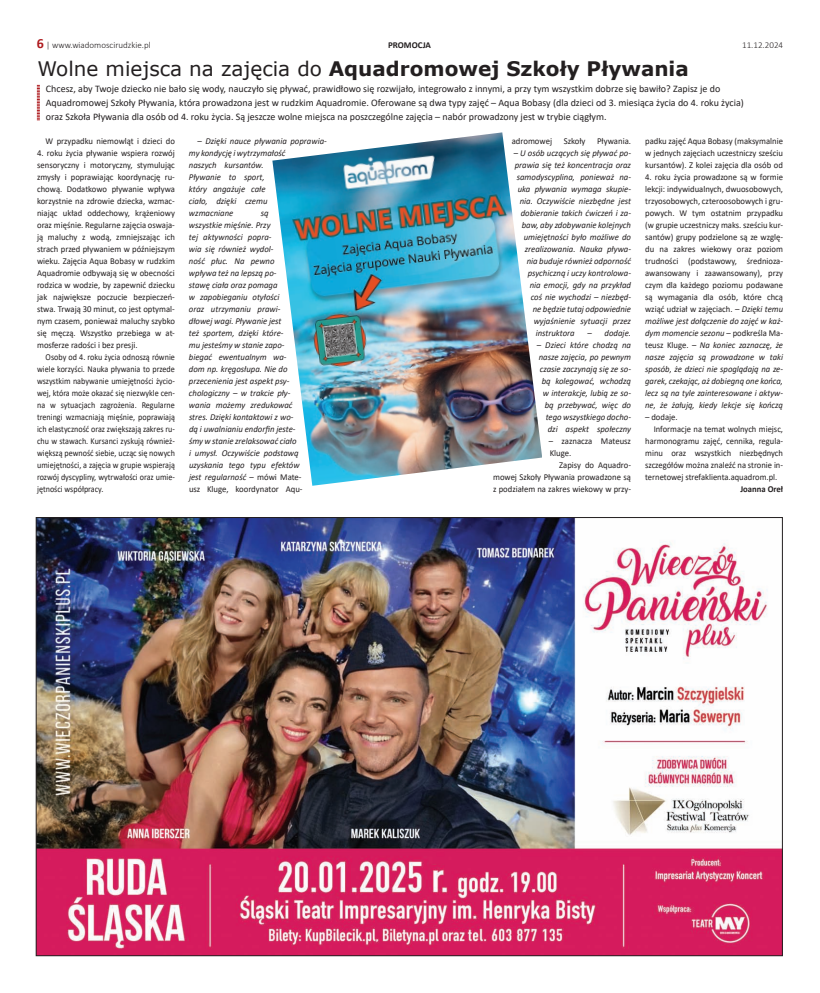
<style>
.page{position:relative;width:820px;height:993px;background:#fff}
.page>*{position:absolute;margin:0;border:0;box-sizing:border-box;transform-origin:0 0}
.t1{font:700 20px "Verdana";color:#231f20}
.t2{font:10px/14.1px "Calibri";color:#231f20}
.t3{font:9px/12px "Calibri";color:#231f20;text-align:justify;scale:.96 1}
.t4{font:italic 9px/12px "Calibri";color:#231f20}
.t5{font:9px "Calibri";color:#231f20;scale:.9 1}
.t6{font:9px "Calibri";color:#231f20;scale:.95 1}
.t7{font:9px "Calibri";color:#231f20}
.t8{font:300 9px "Calibri";color:#231f20}
.t9{font:700 9px "Calibri";color:#231f20;scale:.96 1}
.t10{font:700 9px "Calibri";color:#231f20}
.s1{font-weight:700;font-size:14px;color:#ae1a1e}
.s2{font-weight:400}
.s3{font-style:italic}
.s4{font-style:normal}
</style>
<div class="page">
<img style="left:38px;top:519px;width:742px;height:434px">
<svg style="left:37px;top:85px;width:3px;height:35px"></svg>
<img style="left:272px;top:132px;width:270px;height:353px">
<p class="t8" style="left:37px;top:39px;width:115px"><span class="s1">6</span> | www.wiadomoscirudzkie.pl</p>
<p class="t10" style="left:388px;top:39px;width:44px">PROMOCJA</p>
<p class="t8" style="left:741px;top:39px;width:42px">11.12.2024</p>
<p class="t1" style="left:37px;top:54px;width:652px"><span class="s2">Wolne miejsca na zajęcia do</span> Aquadromowej Szkoły Pływania</p>
<p class="t2" style="left:46px;top:81px;width:699px">Chcesz, aby Twoje dziecko nie bało się wody, nauczyło się pływać, prawidłowo się rozwijało, integrowało z innymi, a przy tym wszystkim dobrze się bawiło? Zapisz je do<br>Aquadromowej Szkoły Pływania, która prowadzona jest w rudzkim Aquadromie. Oferowane są dwa typy zajęć – Aqua Bobasy (dla dzieci od 3. miesiąca życia do 4. roku życia) oraz Szkoła Pływania dla osób od 4. roku życia. Są jeszcze wolne miejsca na poszczególne zajęcia – nabór prowadzony jest w trybie ciągłym.</p>
<p class="t3" style="left:46px;top:135px;width:136px">W przypadku niemowląt i dzieci do</p>
<p class="t3" style="left:37px;top:147px;width:145px">4. roku życia pływanie wspiera rozwój</p>
<p class="t3" style="left:37px;top:159px;width:145px">sensoryczny i motoryczny, stymulując</p>
<p class="t3" style="left:37px;top:171px;width:145px">zmysły i poprawiając koordynację ru-</p>
<p class="t3" style="left:37px;top:183px;width:145px">chową. Dodatkowo pływanie wpływa</p>
<p class="t3" style="left:37px;top:195px;width:145px">korzystnie na zdrowie dziecka, wzmac-</p>
<p class="t3" style="left:37px;top:207px;width:145px">niając układ oddechowy, krążeniowy</p>
<p class="t3" style="left:37px;top:219px;width:145px">oraz mięśnie. Regularne zajęcia oswaja-</p>
<p class="t3" style="left:37px;top:231px;width:145px">ją maluchy z wodą, zmniejszając ich</p>
<p class="t3" style="left:37px;top:243px;width:145px">strach przed pływaniem w późniejszym</p>
<p class="t3" style="left:37px;top:255px;width:145px">wieku. Zajęcia Aqua Bobasy w rudzkim</p>
<p class="t3" style="left:37px;top:267px;width:145px">Aquadromie odbywają się w obecności</p>
<p class="t3" style="left:37px;top:279px;width:145px">rodzica w wodzie, by zapewnić dziecku</p>
<p class="t3" style="left:37px;top:291px;width:145px">jak największe poczucie bezpieczeń-</p>
<p class="t3" style="left:37px;top:303px;width:145px">stwa. Trwają 30 minut, co jest optymal-</p>
<p class="t3" style="left:37px;top:315px;width:145px">nym czasem, ponieważ maluchy szybko</p>
<p class="t3" style="left:37px;top:327px;width:145px">się męczą. Wszystko przebiega w at-</p>
<p class="t3" style="left:37px;top:339px;width:106px">mosferze radości i bez presji.</p>
<p class="t5" style="left:46px;top:351px;width:145px">Osoby od 4. roku życia odnoszą równie</p>
<p class="t5" style="left:37px;top:363px;width:154px">wiele korzyści. Nauka pływania to przede</p>
<p class="t5" style="left:37px;top:375px;width:154px">wszystkim nabywanie umiejętności życio-</p>
<p class="t5" style="left:37px;top:387px;width:154px">wej, która może okazać się niezwykle cen-</p>
<p class="t5" style="left:37px;top:399px;width:154px">na w sytuacjach zagrożenia. Regularne</p>
<p class="t5" style="left:37px;top:411px;width:154px">treningi wzmacniają mięśnie, poprawiają</p>
<p class="t5" style="left:37px;top:423px;width:154px">ich elastyczność oraz zwiększają zakres ru-</p>
<p class="t5" style="left:37px;top:435px;width:154px">chu w stawach. Kursanci zyskują również-</p>
<p class="t5" style="left:37px;top:447px;width:154px">większą pewność siebie, ucząc się nowych</p>
<p class="t5" style="left:37px;top:459px;width:154px">umiejętności, a zajęcia w grupie wspierają</p>
<p class="t5" style="left:37px;top:471px;width:155px">rozwój dyscypliny, wytrwałości oraz umie-</p>
<p class="t5" style="left:37px;top:483px;width:75px">jętności współpracy.</p>
<p class="t3" style="left:645px;top:135px;width:145px">padku zajęć Aqua Bobasy (maksymalnie w jednych zajęciach uczestniczy sześciu kursantów). Z kolei zajęcia dla osób od</p>
<p class="t3" style="left:645px;top:171px;width:145px">4. roku życia prowadzone są w formie lekcji: indywidualnych, dwuosobowych, trzyosobowych, czteroosobowych i gru&shy;powych. W tym ostatnim przypadku (w grupie uczestniczy maks. sześciu kur&shy;santów) grupy podzielone są ze wzglę&shy;du na zakres wiekowy oraz poziom trudności (podstawowy, średnioza&shy;awansowany i zaawansowany), przy czym dla każdego poziomu podawane są wymagania dla osób, które chcą wziąć udział w zajęciach. <span class="s3">– Dzięki temu możliwe jest dołączenie do zajęć w każ&shy;dym momencie sezonu</span> – podkreśla Ma&shy;teusz Kluge. – <span class="s3">Na koniec zaznaczę, że nasze zajęcia są prowadzone w taki sposób, że dzieci nie spoglądają na ze&shy;garek, czekając, aż dobiegną one końca, lecz są na tyle zainteresowane i aktyw&shy;ne, że żałują, kiedy lekcje się kończą</span></p>
<p class="t3" style="left:645px;top:411px;width:35px"><span class="s3">–</span> dodaje.</p>
<p class="t6" style="left:653px;top:423px;width:138px">Informacje na temat wolnych miejsc,</p>
<p class="t6" style="left:645px;top:435px;width:146px">harmonogramu zajęć, cennika, regula-</p>
<p class="t6" style="left:645px;top:447px;width:146px">minu oraz wszystkich niezbędnych</p>
<p class="t6" style="left:645px;top:459px;width:147px">szczegółów można znaleźć na stronie in-</p>
<p class="t6" style="left:645px;top:471px;width:140px">ternetowej strefaklienta.aquadrom.pl.</p>
<p class="t9" style="left:740px;top:483px;width:46px">Joanna Oreł</p>
<p class="t7" style="left:511px;top:135px;width:42px">adromowej</p>
<p class="t7" style="left:563px;top:135px;width:23px">Szkoły</p>
<p class="t7" style="left:597px;top:135px;width:35px">Pływania.</p>
<p class="t4" style="left:513px;top:147px;width:119px"><span class="s4">–</span> U osób uczących się pływać po-</p>
<p class="t4" style="left:514px;top:159px;width:118px">prawia się też koncentracja oraz</p>
<p class="t4" style="left:516px;top:171px;width:116px">samodyscyplina, ponieważ na-</p>
<p class="t4" style="left:517px;top:183px;width:115px">uka pływania wymaga skupie-</p>
<p class="t4" style="left:519px;top:195px;width:113px">nia. Oczywiście niezbędne jest</p>
<p class="t4" style="left:520px;top:207px;width:112px">dobieranie takich ćwiczeń i za-</p>
<p class="t4" style="left:521px;top:219px;width:111px">baw, aby zdobywanie kolejnych</p>
<p class="t4" style="left:523px;top:231px;width:109px">umiejętności było możliwe do</p>
<p class="t4" style="left:524px;top:243px;width:108px">zrealizowania. Nauka pływa-</p>
<p class="t4" style="left:526px;top:255px;width:106px">nia buduje również odporność</p>
<p class="t4" style="left:527px;top:267px;width:105px">psychiczną i uczy kontrolowa-</p>
<p class="t4" style="left:529px;top:278px;width:103px">nia emocji, gdy na przykład</p>
<p class="t4" style="left:530px;top:290px;width:102px">coś nie wychodzi – niezbęd-</p>
<p class="t4" style="left:532px;top:302px;width:100px">ne będzie tutaj odpowiednie</p>
<p class="t4" style="left:533px;top:314px;width:99px">wyjaśnienie sytuacji przez</p>
<p class="t4" style="left:535px;top:326px;width:40px">instruktora</p>
<p class="t4" style="left:587px;top:326px;width:45px">– dodaje.</p>
<p class="t4" style="left:536px;top:338px;width:96px;text-align:right">– Dzieci które chodzą na nasze zajęcia, po pewnym czasie zaczynają się ze so&shy;bą kolegować, wchodzą w interakcje, lubią ze so&shy;bą przebywać, więc do tego wszystkiego docho&shy;dzi aspekt społeczny</p>
<p class="t7" style="left:548px;top:435px;width:84px">– zaznacza Mateusz</p>
<p class="t7" style="left:549px;top:447px;width:23px">Kluge.</p>
<p class="t3" style="left:559px;top:459px;width:76px">Zapisy do Aquadro-</p>
<p class="t3" style="left:493px;top:471px;width:145px">mowej Szkoły Pływania prowadzone są</p>
<p class="t3" style="left:493px;top:483px;width:145px">z podziałem na zakres wiekowy w przy-</p>
<p class="t4" style="left:189px;top:135px;width:139px;text-indent:9px">– Dzięki nauce pływania poprawia&shy;my kondycję i wytrzymałość<br>naszych kursantów.<br>Pływanie to sport,<br>który angażuje całe<br>ciało, dzięki czemu<br>wzmacniane</p>
<p class="t4" style="left:189px;top:207px;width:115px;text-indent:72px">są wszystkie mięśnie. Przy<br>tej aktywności popra-<br>wia się również wydol-<br>ność płuc. Na pewno wpływa też na lepszą po-<br>stawę ciała oraz pomaga<br>w zapobieganiu otyłości<br>oraz utrzymaniu prawi&shy;dłowej wagi. Pływanie jest<br>też sportem, dzięki które-<br>mu jesteśmy w stanie zapo&shy;biegać ewentualnym wa&shy;dom np. kręgosłupa. Nie do przecenienia jest aspekt psy&shy;chologiczny – w trakcie pły&shy;wania możemy zredukować stres. Dzięki kontaktowi z wo&shy;dą i uwalnianiu endorfin jeste&shy;śmy w stanie zrelaksować ciało<br>i umysł. Oczywiście podstawą uzyskania tego typu efektów jest regularność <span class="s4">– mówi Mate&shy;usz Kluge, koordynator Aqu-</span></p>
</div>
